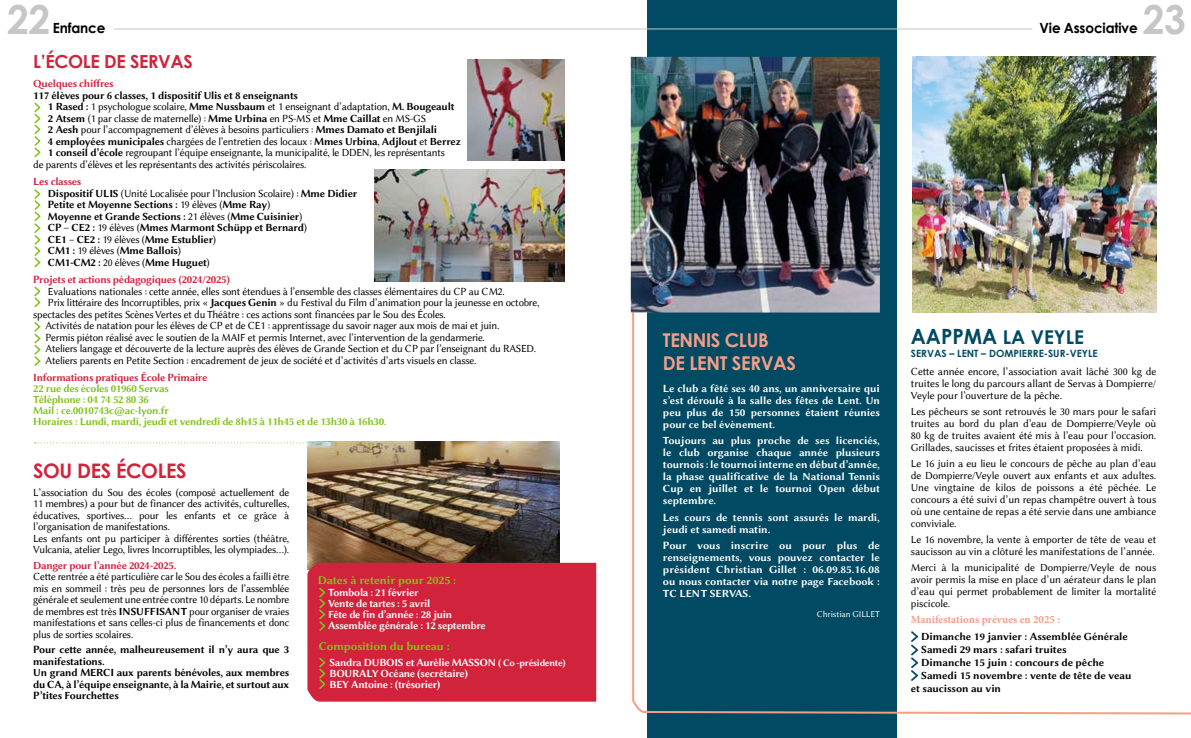
<style>
.page{position:relative;width:1191px;height:738px;background:#fff}
.page>*{position:absolute;margin:0;border:0;box-sizing:border-box;transform-origin:0 0}
.t1{font:700 40px "Century Gothic";color:#c6c6c6}
.t2{font:700 20px "Century Gothic";letter-spacing:-.02em;color:#d1233c}
.t3{font:700 19px/23px "Century Gothic";letter-spacing:-.02em;color:#f49e87}
.t4{font:700 19px "Century Gothic";color:#004a63}
.t5{font:700 18px "Century Gothic";letter-spacing:-.02em;color:#d1233c}
.t6{font:700 14px "Century Gothic";letter-spacing:-.01em;color:#000}
.t7{font:12px "Linux Biolinum GB";letter-spacing:-.01em;color:#80c31c}
.t8{font:11px/12px "Linux Biolinum G";letter-spacing:-.02em;color:#000;text-align:justify}
.t9{font:11px/11.5px "Linux Biolinum GB";letter-spacing:-.02em;color:#000}
.t10{font:11px/12px "Linux Biolinum GB";letter-spacing:-.01em;color:#fff;text-align:justify}
.t11{font:11px/11px "Linux Biolinum GB";letter-spacing:-.03em;color:#fff}
.t12{font:11px/11px "Linux Biolinum GB";letter-spacing:-.03em;color:#80c31c}
.t13{font:11px "Linux Biolinum GB";letter-spacing:-.03em;color:#d1233c}
.t14{font:700 11px "Minion Pro";color:#f49e87}
.t15{font:700 10px "Century Gothic";color:#004a63}
.t16{font:9px "Linux Biolinum G";letter-spacing:-.01em;color:#fff}
.s1{font-family:"Linux Biolinum GB"}
.s2{font-family:"Linux Biolinum G"}
.s3{font-size:10px}
.s4{font-size:21px}
</style>
<div class="page">
<div style="left:647px;top:0;width:249px;height:737px;background:#004a63"></div>
<hr style="left:114px;top:28px;width:918px;height:1px;background:#c6c6c6">
<svg style="left:631px;top:257px;width:560px;height:458px"></svg>
<img style="left:912px;top:57px;width:244px;height:255px">
<img style="left:631px;top:57px;width:249px;height:255px">
<svg style="left:911px;top:630px;width:7px;height:50px"></svg>
<img style="left:307px;top:441px;width:252px;height:121px">
<div style="left:307px;top:562px;width:289px;height:139px;background:#d1233c"></div>
<svg style="left:319px;top:587px;width:6px;height:43px"></svg>
<svg style="left:319px;top:657px;width:6px;height:31px"></svg>
<svg style="left:34px;top:103px;width:6px;height:54px"></svg>
<svg style="left:34px;top:189px;width:6px;height:78px"></svg>
<svg style="left:34px;top:286px;width:6px;height:21px"></svg>
<svg style="left:34px;top:322px;width:6px;height:43px"></svg>
<svg style="left:35px;top:442px;width:278px;height:1px"></svg>
<img style="left:468px;top:59px;width:97px;height:101px">
<img style="left:375px;top:169px;width:190px;height:112px">
<h1 class="t1" style="left:1142px;top:-11px;width:45px">23</h1>
<h1 class="t1" style="left:7px;top:-11px;width:45px">22</h1>
<p class="t6" style="left:53px;top:17px;width:54px">Enfance</p>
<p class="t6" style="left:1039px;top:17px;width:100px">Vie Associative</p>
<h3 class="t5" style="left:33px;top:47px;width:161px">L’ÉCOLE DE SERVAS</h3>
<p class="t13" style="left:33px;top:76px;width:82px">Quelques chiffres</p>
<p class="t9" style="left:33px;top:89px;width:266px">117 élèves pour 6 classes, 1 dispositif Ulis et 8 enseignants</p>
<p class="t8" style="left:48px;top:101px;width:408px;line-height:11.5px;text-align:left"><span class="s1">1 Rased :</span> 1 psychologue scolaire, <span class="s1">Mme Nussbaum</span> et 1 enseignant d’adaptation, <span class="s1">M. Bougeault<br>2 Atsem</span> (1 par classe de maternelle) : <span class="s1">Mme Urbina</span> en PS-MS et <span class="s1">Mme Caillat</span> en MS-GS<br><span class="s1">2 Aesh</span> pour l’accompagnement d’élèves à besoins particuliers : <span class="s1">Mmes Damato et Benjilali</span></p>
<p class="t9" style="left:48px;top:134px;width:414px">4 employées municipales <span class="s2">chargées de l’entretien des locaux :</span> Mmes Urbina<span class="s2">,</span> Adjlout <span class="s2">et</span> Berrez</p>
<p class="t8" style="left:33px;top:147px;width:413px;line-height:11.5px;text-indent:15px"><span class="s1">1 conseil d’école</span> regroupant l’équipe enseignante, la municipalité, le DDEN, les représentants de parents d’élèves et les représentants des activités périscolaires.</p>
<p class="t13" style="left:33px;top:174px;width:50px">Les classes</p>
<p class="t8" style="left:48px;top:187px;width:311px"><span class="s1">Dispositif ULIS</span> (Unité Localisée pour l’Inclusion Scolaire) : <span class="s1">Mme Didier</span></p>
<p class="t9" style="left:48px;top:198px;width:261px">Petite et Moyenne Sections : <span class="s2">19 élèves (</span>Mme Ray<span class="s2">)<br></span>Moyenne et Grande Sections : <span class="s2">21 élèves (</span>Mme Cuisinier<span class="s2">)<br></span>CP – CE2 : <span class="s2">19 élèves (</span>Mmes Marmont Schüpp et Bernard<span class="s2">)<br></span>CE1 – CE2 : <span class="s2">19 élèves (</span>Mme Estublier<span class="s2">)<br></span>CM1 : <span class="s2">19 élèves (</span>Mme Ballois<span class="s2">)<br></span>CM1-CM2 : <span class="s2">20 élèves (</span>Mme Huguet<span class="s2">)</span></p>
<p class="t13" style="left:33px;top:272px;width:198px">Projets et actions pédagogiques (2024/2025)</p>
<p class="t8" style="left:48px;top:285px;width:458px">Evaluations nationales : cette année, elles sont étendues à l’ensemble des classes élémentaires du CP au CM2.</p>
<p class="t8" style="left:48px;top:296px;width:493px">Prix littéraire des Incorruptibles, prix « <span class="s1">Jacques Genin</span> » du Festival du Film d’animation pour la jeunesse en octobre,</p>
<p class="t8" style="left:33px;top:308px;width:414px">spectacles des petites Scènes Vertes et du Théâtre : ces actions sont financées par le Sou des Écoles.</p>
<p class="t8" style="left:46px;top:319px;width:455px">Activités de natation pour les élèves de CP et de CE1 : apprentissage du savoir nager aux mois de mai et juin.</p>
<p class="t8" style="left:46px;top:331px;width:441px">Permis piéton réalisé avec le soutien de la MAIF et permis Internet, avec l’intervention de la gendarmerie.</p>
<p class="t8" style="left:46px;top:342px;width:492px">Ateliers langage et découverte de la lecture auprès des élèves de Grande Section et du CP par l’enseignant du RASED.</p>
<p class="t8" style="left:46px;top:354px;width:432px">Ateliers parents en Petite Section : encadrement de jeux de société et d’activités d’arts visuels en classe.</p>
<p class="t13" style="left:33px;top:369px;width:176px">Informations pratiques École Primaire</p>
<p class="t12" style="left:33px;top:382px;width:355px">22 rue des écoles 01960 Servas<br>Téléphone : 04 74 52 80 36<br>Mail : ce.0010743c@ac-lyon.fr<br>Horaires : Lundi, mardi, jeudi et vendredi de 8h45 à 11h45 et de 13h30 à 16h30.</p>
<h2 class="t2" style="left:33px;top:455px;width:155px">SOU DES ÉCOLES</h2>
<p class="t8" style="left:33px;top:486px;width:258px;line-height:11.5px;text-align:left">L’association du Sou des écoles (composé actuellement de 11 membres) a pour but de financer des activités, culturelles, éducatives, sportives… pour les enfants et ce grâce à l’organisation de manifestations.<br>Les enfants ont pu participer à différentes sorties (théâtre, Vulcania, atelier Lego, livres Incorruptibles, les olympiades…).</p>
<p class="t13" style="left:33px;top:557px;width:145px">Danger pour l’année 2024-2025.</p>
<p class="t8" style="left:33px;top:570px;width:258px;line-height:11.5px">Cette rentrée a été particulière car le Sou des écoles a failli être mis en sommeil : très peu de personnes lors de l’assemblée générale et seulement une entrée contre 10 départs. Le nombre de membres est très <span class="s1">INSUFFISANT</span> pour organiser de vraies manifestations et sans celles-ci plus de financements et donc plus de sorties scolaires.</p>
<p class="t9" style="left:33px;top:643px;width:257px">Pour cette année, malheureusement il n’y aura que 3 manifestations.<br>Un grand MERCI aux parents bénévoles, aux membres du CA, à l’équipe enseignante, à la Mairie, et surtout aux P’tites Fourchettes</p>
<p class="t7" style="left:318px;top:571px;width:140px">Dates à retenir pour 2025 :</p>
<p class="t11" style="left:328px;top:586px;width:159px">Tombola : 21 février<br>Vente de tartes : 5 avril<br>Fête de fin d’année : 28 juin<br>Assemblée générale : 12 septembre</p>
<p class="t7" style="left:319px;top:637px;width:132px">Composition du bureau :</p>
<p class="t11" style="left:329px;top:655px;width:238px">Sandra DUBOIS et Aurèlie MASSON <span class="s3">( Co -présidente)<br></span>BOURALY Océane (secrétaire)<br>BEY Antoine : (trésorier)</p>
<h3 class="t3" style="left:663px;top:328px;width:135px">TENNIS CLUB<br>DE LENT SERVAS</h3>
<p class="t10" style="left:663px;top:382px;width:218px">Le club a fêté ses 40 ans, un anniversaire qui s’est déroulé à la salle des fêtes de Lent. Un peu plus de 150 personnes étaient réunies pour ce bel évènement.</p>
<p class="t10" style="left:663px;top:434px;width:218px">Toujours au plus proche de ses licenciés, le club organise chaque année plusieurs tournois : le tournoi interne en début d’année, la phase qualificative de la National Tennis Cup en juillet et le tournoi Open début septembre.</p>
<p class="t10" style="left:663px;top:510px;width:218px">Les cours de tennis sont assurés le mardi, jeudi et samedi matin.</p>
<p class="t10" style="left:663px;top:538px;width:218px">Pour vous inscrire ou pour plus de renseignements, vous pouvez contacter le président Christian Gillet : 06.09.85.16.08 ou nous contacter via notre page Facebook :<br>TC LENT SERVAS.</p>
<p class="t16" style="left:817px;top:608px;width:65px">Christian GILLET</p>
<h3 class="t4" style="left:911px;top:323px;width:174px"><span class="s4">AAPPMA</span> LA VEYLE</h3>
<p class="t15" style="left:911px;top:345px;width:188px">SERVAS – LENT – DOMPIERRE-SUR-VEYLE</p>
<p class="t8" style="left:911px;top:365px;width:247px">Cette année encore, l’association avait lâché 300 kg de truites le long du parcours allant de Servas à Dompierre/ Veyle pour l’ouverture de la pêche.</p>
<p class="t8" style="left:911px;top:405px;width:247px">Les pêcheurs se sont retrouvés le 30 mars pour le safari truites au bord du plan d’eau de Dompierre/Veyle où 80 kg de truites avaient été mis à l’eau pour l’occasion.<br>Grillades, saucisses et frites étaient proposées à midi.</p>
<p class="t8" style="left:911px;top:457px;width:247px">Le 16 juin a eu lieu le concours de pêche au plan d’eau de Dompierre/Veyle ouvert aux enfants et aux adultes.<br>Une vingtaine de kilos de poissons a été pêchée. Le concours a été suivi d’un repas champêtre ouvert à tous où une centaine de repas a été servie dans une ambiance conviviale.</p>
<p class="t8" style="left:911px;top:533px;width:247px">Le 16 novembre, la vente à emporter de tête de veau et saucisson au vin a clôturé les manifestations de l’année.</p>
<p class="t8" style="left:911px;top:561px;width:247px">Merci à la municipalité de Dompierre/Veyle de nous avoir permis la mise en place d’un aérateur dans le plan d’eau qui permet probablement de limiter la mortalité piscicole.</p>
<p class="t14" style="left:911px;top:611px;width:151px">Manifestations prévues en 2025 :</p>
<p class="t9" style="left:921px;top:629px;width:208px">Dimanche 19 janvier : Assemblée Générale</p>
<p class="t9" style="left:921px;top:642px;width:147px">Samedi 29 mars : safari truites</p>
<p class="t9" style="left:921px;top:655px;width:184px">Dimanche 15 juin : concours de pêche</p>
<p class="t9" style="left:921px;top:668px;width:212px">Samedi 15 novembre : vente de tête de veau</p>
<p class="t9" style="left:911px;top:681px;width:92px">et saucisson au vin</p>
</div>
